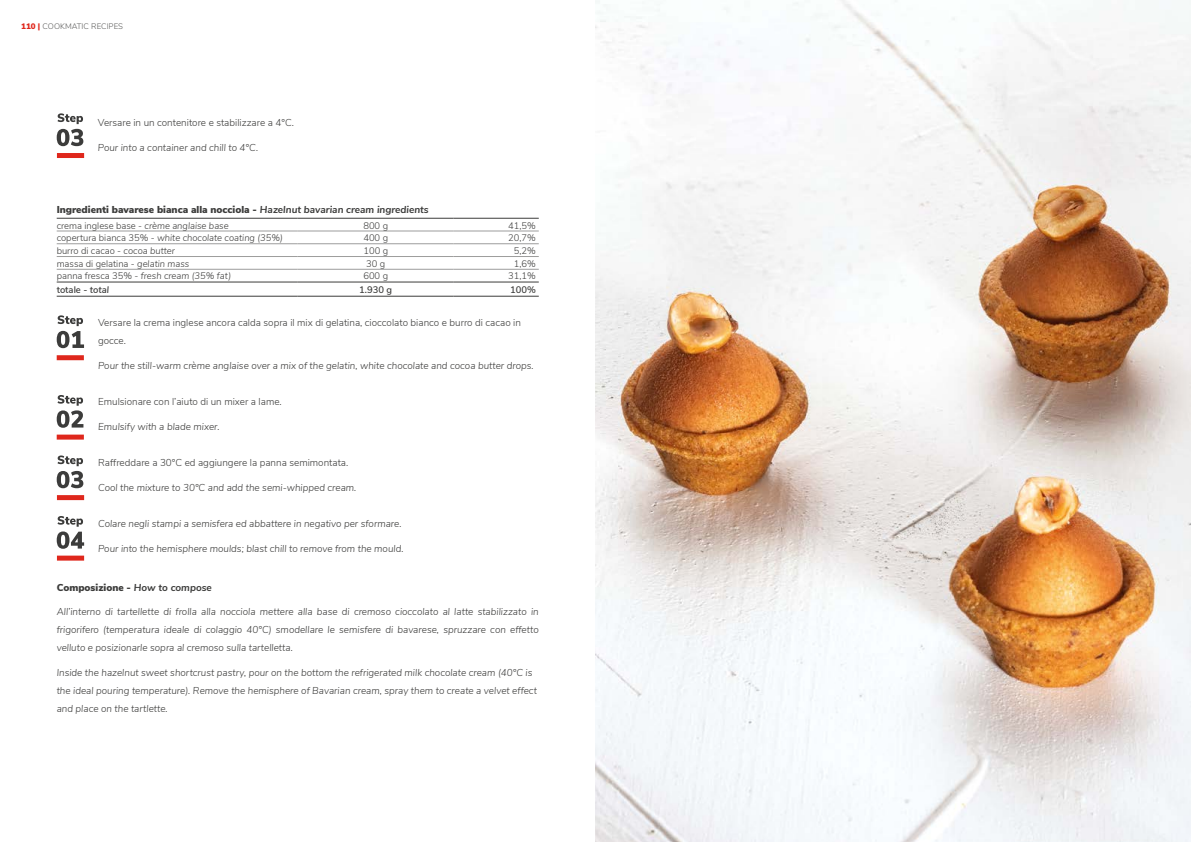
<style>
.page{position:relative;width:1191px;height:842px;background:#fff}
.page>*{position:absolute;margin:0;border:0;box-sizing:border-box;transform-origin:0 0}
.t1{font:italic 300 10px/18px "Nunito Sans";color:#3c3c3b;text-align:justify}
.t2{font:300 10px/18px "Nunito Sans";color:#3c3c3b}
.t3{font:900 10px "Nunito Sans";color:#3c3c3b}
.t4{font:300 9.5px "Nunito Sans";color:#3c3c3b}
.t5{font:italic 300 9.5px "Nunito Sans";color:#3c3c3b}
.t6{font:600 9.5px "Nunito Sans";color:#3c3c3b}
.t7{font:300 8px "Nunito Sans";color:#575756}
.s1{font-weight:900;color:#df271c}
.s2{font-weight:700;font-style:italic}
.s3{font-style:italic}
.s4{font-style:normal}
</style>
<div class="page">
<img style="left:595px;top:0;width:596px;height:842px">
<hr style="left:57px;top:218px;width:241px;height:1px;background:#3c3c3b">
<hr style="left:298px;top:218px;width:156px;height:1px;background:#3c3c3b">
<hr style="left:454px;top:218px;width:85px;height:1px;background:#3c3c3b">
<hr style="left:57px;top:231px;width:241px;height:1px;background:#9d9d9c">
<hr style="left:298px;top:231px;width:156px;height:1px;background:#9d9d9c">
<hr style="left:454px;top:231px;width:85px;height:1px;background:#9d9d9c">
<hr style="left:57px;top:244px;width:241px;height:1px;background:#9d9d9c">
<hr style="left:298px;top:244px;width:156px;height:1px;background:#9d9d9c">
<hr style="left:454px;top:244px;width:85px;height:1px;background:#9d9d9c">
<hr style="left:57px;top:256px;width:241px;height:1px;background:#9d9d9c">
<hr style="left:298px;top:256px;width:156px;height:1px;background:#9d9d9c">
<hr style="left:454px;top:256px;width:85px;height:1px;background:#9d9d9c">
<hr style="left:57px;top:296px;width:241px;height:1px;background:#3c3c3b">
<hr style="left:298px;top:296px;width:156px;height:1px;background:#3c3c3b">
<hr style="left:454px;top:296px;width:85px;height:1px;background:#3c3c3b">
<hr style="left:57px;top:282px;width:241px;height:1px;background:#3c3c3b">
<hr style="left:298px;top:282px;width:156px;height:1px;background:#3c3c3b">
<hr style="left:454px;top:282px;width:85px;height:1px;background:#3c3c3b">
<hr style="left:57px;top:269px;width:241px;height:1px;background:#9d9d9c">
<hr style="left:298px;top:269px;width:156px;height:1px;background:#9d9d9c">
<hr style="left:454px;top:269px;width:85px;height:1px;background:#9d9d9c">
<div style="left:57px;top:153px;width:27px;height:5px;background:#df271c"></div>
<svg style="left:57px;top:113px;width:26px;height:33px"></svg>
<div style="left:57px;top:435px;width:27px;height:5px;background:#df271c"></div>
<svg style="left:57px;top:395px;width:26px;height:33px"></svg>
<div style="left:57px;top:495px;width:27px;height:5px;background:#df271c"></div>
<svg style="left:57px;top:455px;width:26px;height:33px"></svg>
<div style="left:57px;top:556px;width:27px;height:5px;background:#df271c"></div>
<svg style="left:57px;top:516px;width:27px;height:33px"></svg>
<div style="left:57px;top:355px;width:27px;height:5px;background:#df271c"></div>
<svg style="left:57px;top:315px;width:27px;height:33px"></svg>
<p class="t7" style="left:21px;top:21px;width:103px"><span class="s1">110 |</span> COOKMATIC RECIPES</p>
<p class="t2" style="left:98px;top:113px;width:198px">Versare in un contenitore e stabilizzare a 4°C.</p>
<p class="t1" style="left:98px;top:138px;width:162px">Pour into a container and chill to 4°C.</p>
<p class="t3" style="left:57px;top:203px;width:373px">Ingredienti bavarese bianca alla nocciola - <span class="s2">Hazelnut bavarian cream ingredients</span></p>
<p class="t4" style="left:57px;top:218px;width:173px">crema inglese base - <span class="s3">crème anglaise base</span></p>
<p class="t4" style="left:363px;top:218px;width:26px">800 g</p>
<p class="t4" style="left:508px;top:218px;width:29px">41,5%</p>
<p class="t5" style="left:57px;top:231px;width:228px"><span class="s4">copertura bianca 35% -</span> white chocolate coating (35%)</p>
<p class="t4" style="left:363px;top:231px;width:26px">400 g</p>
<p class="t4" style="left:508px;top:231px;width:29px">20,7%</p>
<p class="t4" style="left:57px;top:244px;width:120px">burro di cacao - <span class="s3">cocoa butter</span></p>
<p class="t4" style="left:363px;top:244px;width:26px">100 g</p>
<p class="t4" style="left:514px;top:244px;width:24px">5,2%</p>
<p class="t4" style="left:57px;top:256px;width:134px">massa di gelatina - <span class="s3">gelatin mass</span></p>
<p class="t4" style="left:366px;top:256px;width:21px">30 g</p>
<p class="t4" style="left:514px;top:256px;width:24px">1,6%</p>
<p class="t5" style="left:57px;top:269px;width:176px"><span class="s4">panna fresca 35% -</span> fresh cream (35% fat)</p>
<p class="t4" style="left:363px;top:269px;width:26px">600 g</p>
<p class="t4" style="left:508px;top:269px;width:29px">31,1%</p>
<p class="t6" style="left:57px;top:283px;width:54px">totale - <span class="s3">total</span></p>
<p class="t6" style="left:359px;top:283px;width:34px">1.930 g</p>
<p class="t6" style="left:510px;top:283px;width:27px">100%</p>
<p class="t2" style="left:98px;top:313px;width:424px">Versare la crema inglese ancora calda sopra il mix di gelatina, cioccolato bianco e burro di cacao in gocce.</p>
<p class="t1" style="left:98px;top:356px;width:437px">Pour the still-warm crème anglaise over a mix of the gelatin, white chocolate and cocoa butter drops.</p>
<p class="t2" style="left:98px;top:392px;width:185px">Emulsionare con l’aiuto di un mixer a lame.</p>
<p class="t1" style="left:98px;top:417px;width:123px">Emulsify with a blade mixer.</p>
<p class="t2" style="left:98px;top:453px;width:252px">Raffreddare a 30°C ed aggiungere la panna semimontata.</p>
<p class="t1" style="left:98px;top:478px;width:260px">Cool the mixture to 30°C and add the semi-whipped cream.</p>
<p class="t1" style="left:98px;top:514px;width:305px">Colare negli stampi a semisfera ed abbattere in negativo per sformare.</p>
<p class="t1" style="left:98px;top:539px;width:307px">Pour into the hemisphere moulds; blast chill to remove from the mould.</p>
<p class="t3" style="left:57px;top:580px;width:157px">Composizione - <span class="s2">How to compose</span></p>
<p class="t1" style="left:57px;top:602px;width:483px">All’interno di tartellette di frolla alla nocciola mettere alla base di cremoso cioccolato al latte stabilizzato in frigorifero (temperatura ideale di colaggio 40°C) smodellare le semisfere di bavarese, spruzzare con effetto velluto e posizionarle sopra al cremoso sulla tartelletta.</p>
<p class="t1" style="left:57px;top:663px;width:482px;text-align:left">Inside the hazelnut sweet shortcrust pastry, pour on the bottom the refrigerated milk chocolate cream (40°C is the ideal pouring temperature). Remove the hemisphere of Bavarian cream, spray them to create a velvet effect and place on the tartlette.</p>
</div>
